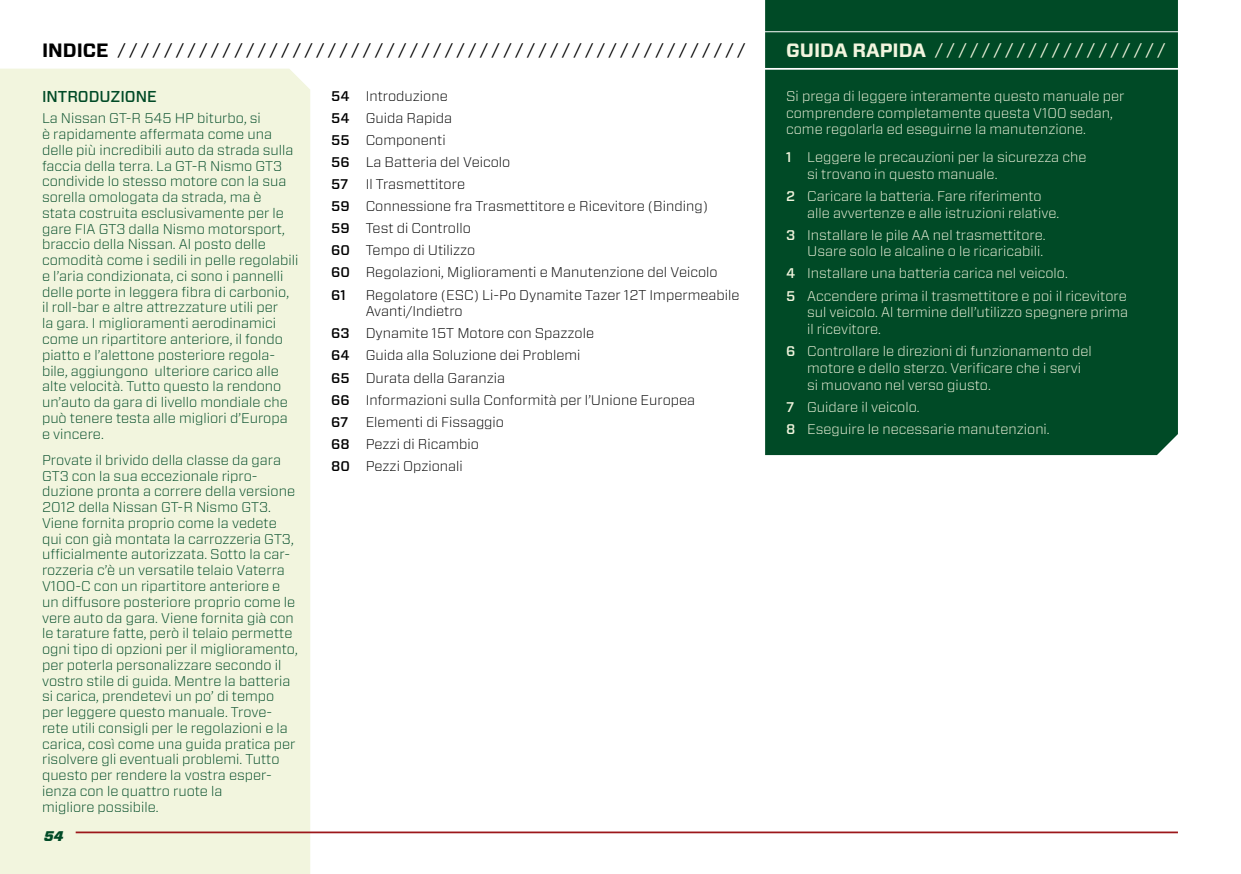
<style>
.page{position:relative;width:1241px;height:874px;background:#fff}
.page>*{position:absolute;margin:0;border:0;box-sizing:border-box;transform-origin:0 0}
.t1{font:16.62px "Forza";color:#000}
.t2{font:16.62px "Forza";color:#f2f5de}
.t3{font:500 15.75px "Forza";color:#004a26}
.t4{font:300 14px/15.8px "Forza";color:#004a26}
.t5{font:300 14px/16.8px "Forza";color:#f2f5de}
.t6{font:300 14px/22.1px "Forza";color:#000}
.t7{font:500 14px/22.1px "Forza";color:#000;text-align:justify}
.t8{font:italic 900 14px "Forza";color:#004a26}
.s1{font-weight:700;font-size:19.25px}
.s2{font-weight:500}
</style>
<div class="page">
<div style="left:0;top:69px;width:310px;height:804px;background:#f2f5de"></div>
<hr style="left:76px;top:831px;width:1101px;height:1px;background:#9c171a">
<div style="left:765px;top:0;width:412px;height:455px;background:#004a26"></div>
<hr style="left:758px;top:68px;width:482px;height:2px;background:#fff">
<hr style="left:744px;top:31px;width:482px;height:1px;background:#fff">
<p class="t1" style="left:42px;top:38px;width:705px"><span class="s1">INDICE</span> / / / / / / / / / / / / / / / / / / / / / / / / / / / / / / / / / / / / / / / / / / / / / / / / / / / / / /</p>
<p class="t2" style="left:786px;top:38px;width:381px"><span class="s1">GUIDA RAPIDA</span> / / / / / / / / / / / / / / / / / / / /</p>
<p class="t6" style="left:365px;top:84px;width:375px">Introduzione<br>Guida Rapida<br>Componenti<br>La Batteria del Veicolo<br>Il Trasmettitore<br>Connessione fra Trasmettitore e Ricevitore (Binding)<br>Test di Controllo<br>Tempo di Utilizzo<br>Regolazioni, Miglioramenti e Manutenzione del Veicolo<br>Regolatore (ESC) Li-Po Dynamite Tazer 12T Impermeabile</p>
<p class="t6" style="left:365px;top:300px;width:331px">Avanti/Indietro<br>Dynamite 15T Motore con Spazzole<br>Guida alla Soluzione dei Problemi<br>Durata della Garanzia<br>Informazioni sulla Conformità per l’Unione Europea<br>Elementi di Fissaggio<br>Pezzi di Ricambio<br>Pezzi Opzionali</p>
<p class="t5" style="left:786px;top:87px;width:340px">Si prega di leggere interamente questo manuale per comprendere completamente questa V100 sedan, come regolarla ed eseguirne la manutenzione.</p>
<p class="t5" style="left:807px;top:148px;width:281px;text-indent:-21px"><span class="s2">1</span> Leggere le precauzioni per la sicurezza che si trovano in questo manuale.</p>
<p class="t5" style="left:807px;top:187px;width:253px;text-indent:-21px"><span class="s2">2</span> Caricare la batteria. Fare riferimento alle avvertenze e alle istruzioni relative.</p>
<p class="t5" style="left:786px;top:226px;width:261px;text-align:right"><span class="s2">3</span> Installare le pile AA nel trasmettitore.<br>Usare solo le alcaline o le ricaricabili.</p>
<p class="t5" style="left:786px;top:262px;width:342px;line-height:22.1px"><span class="s2">4</span> Installare una batteria carica nel veicolo.<br><span class="s2">5</span> Accendere prima il trasmettitore e poi il ricevitore</p>
<p class="t5" style="left:807px;top:303px;width:322px">sul veicolo. Al termine dell’utilizzo spegnere prima il ricevitore.</p>
<p class="t5" style="left:807px;top:342px;width:286px;text-indent:-21px"><span class="s2">6</span> Controllare le direzioni di funzionamento del motore e dello sterzo. Verificare che i servi si muovano nel verso giusto.</p>
<p class="t5" style="left:786px;top:395px;width:265px;line-height:22.1px"><span class="s2">7</span> Guidare il veicolo.<br><span class="s2">8</span> Eseguire le necessarie manutenzioni.</p>
<p class="t7" style="left:331px;top:85px;width:20px">54<br>54<br>55<br>56<br>57<br>59<br>59<br>60<br>60<br>61</p>
<p class="t7" style="left:331px;top:322px;width:20px">63<br>64<br>65<br>66<br>67<br>68<br>80</p>
<p class="t3" style="left:42px;top:86px;width:116px">INTRODUZIONE</p>
<p class="t4" style="left:42px;top:110px;width:258px">La Nissan GT-R 545 HP biturbo, si<br>è rapidamente affermata come una delle più incredibili auto da strada sulla faccia della terra. La GT-R Nismo GT3 condivide lo stesso motore con la sua sorella omologata da strada, ma è stata costruita esclusivamente per le gare FIA GT3 dalla Nismo motorsport, braccio della Nissan. Al posto delle comodità come i sedili in pelle regolabili e l’aria condizionata, ci sono i pannelli delle porte in leggera fibra di carbonio, il roll-bar e altre attrezzature utili per<br>la gara. I miglioramenti aerodinamici come un ripartitore anteriore, il fondo piatto e l’alettone posteriore regola&shy;bile, aggiungono ulteriore carico alle alte velocità. Tutto questo la rendono un’auto da gara di livello mondiale che può tenere testa alle migliori d’Europa e vincere.</p>
<p class="t4" style="left:42px;top:451px;width:257px">Provate il brivido della classe da gara GT3 con la sua eccezionale ripro&shy;duzione pronta a correre della versione 2012 della Nissan GT-R Nismo GT3.<br>Viene fornita proprio come la vedete qui con già montata la carrozzeria GT3, ufficialmente autorizzata. Sotto la car&shy;rozzeria c’è un versatile telaio Vaterra V100-C con un ripartitore anteriore e un diffusore posteriore proprio come le vere auto da gara. Viene fornita già con le tarature fatte, però il telaio permette ogni tipo di opzioni per il miglioramento, per poterla personalizzare secondo il vostro stile di guida. Mentre la batteria si carica, prendetevi un po’ di tempo per leggere questo manuale. Trove&shy;rete utili consigli per le regolazioni e la carica, così come una guida pratica per risolvere gli eventuali problemi. Tutto questo per rendere la vostra esper&shy;ienza con le quattro ruote la<br>migliore possibile.</p>
<p class="t8" style="left:44px;top:826px;width:21px">54</p>
</div>
